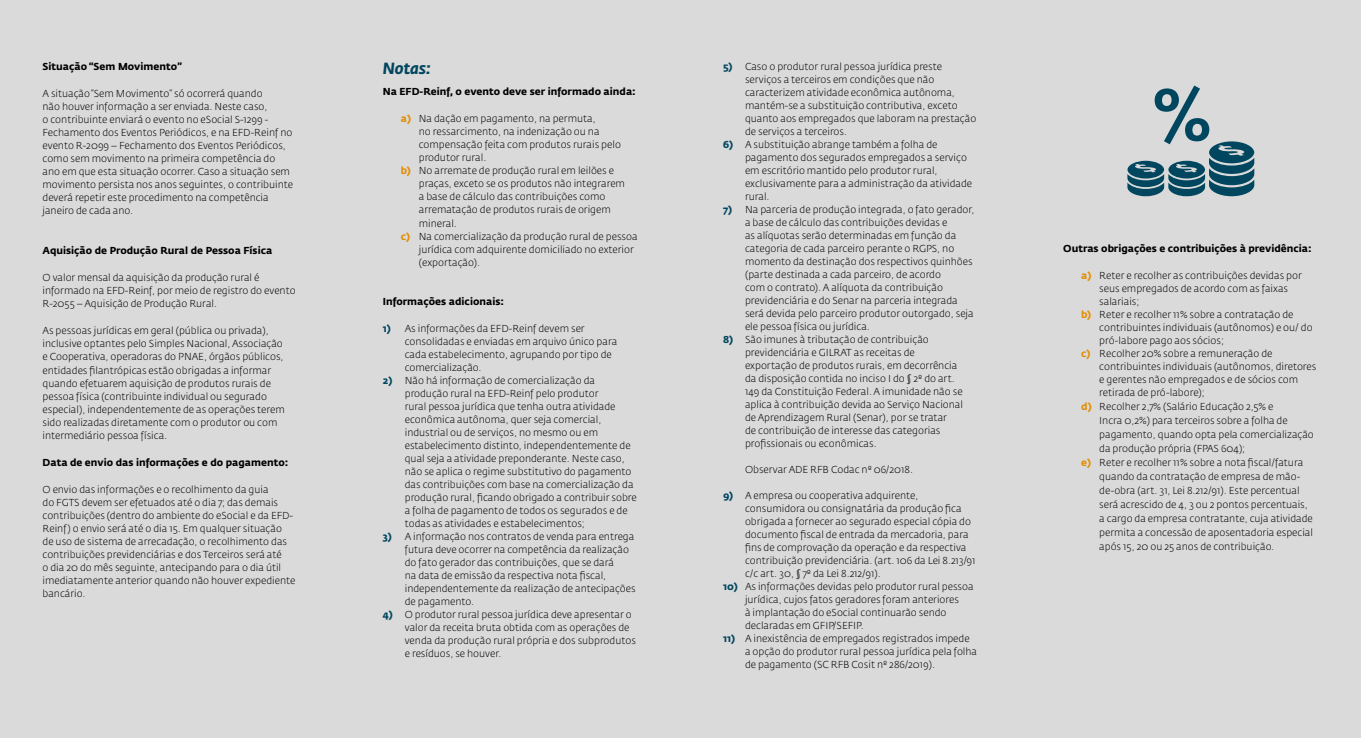
<style>
.page{position:relative;width:1361px;height:738px;background:#fff}
.page>*{position:absolute;margin:0;border:0;box-sizing:border-box;transform-origin:0 0}
.t1{font:italic 700 16px "Fedra Sans Std";color:#00465f}
.t2{font:300 10px/13px "Fedra Sans Std";color:#000}
.t3{font:700 10px "Fedra Sans Std";color:#000}
.s1{font-weight:700;color:#e28e04}
.s2{font-weight:700;color:#00465f}
</style>
<div class="page">
<div style="left:0;top:0;width:1361px;height:737px;background:#dadada"></div>
<svg style="left:1127px;top:85px;width:127px;height:111px"></svg>
<p class="t3" style="left:43px;top:60px;width:141px">Situação “Sem Movimento”</p>
<p class="t2" style="left:43px;top:87px;width:252px">A situação “Sem Movimento” só ocorrerá quando<br>não houver informação a ser enviada. Neste caso,<br>o contribuinte enviará o evento no eSocial S-1299 - Fechamento dos Eventos Periódicos, e na EFD-Reinf no evento R-2099 – Fechamento dos Eventos Periódicos, como sem movimento na primeira competência do ano em que esta situação ocorrer. Caso a situação sem movimento persista nos anos seguintes, o contribuinte deverá repetir este procedimento na competência janeiro de cada ano.</p>
<p class="t3" style="left:43px;top:244px;width:231px">Aquisição de Produção Rural de Pessoa Física</p>
<p class="t2" style="left:43px;top:271px;width:255px">O valor mensal da aquisição da produção rural é informado na EFD-Reinf, por meio de registro do evento<br>R-2055 – Aquisição de Produção Rural.</p>
<p class="t2" style="left:43px;top:324px;width:244px">As pessoas jurídicas em geral (pública ou privada), inclusive optantes pelo Simples Nacional, Associação e Cooperativa, operadoras do PNAE, órgãos públicos, entidades filantrópicas estão obrigadas a informar quando efetuarem aquisição de produtos rurais de pessoa física (contribuinte individual ou segurado especial), independentemente de as operações terem sido realizadas diretamente com o produtor ou com intermediário pessoa física.</p>
<p class="t3" style="left:43px;top:455px;width:247px">Data de envio das informações e do pagamento:</p>
<p class="t2" style="left:43px;top:482px;width:254px">O envio das informações e o recolhimento da guia<br>do FGTS devem ser efetuados até o dia 7; das demais contribuições (dentro do ambiente do eSocial e da EFD-Reinf) o envio será até o dia 15. Em qualquer situação de uso de sistema de arrecadação, o recolhimento das contribuições previdenciárias e dos Terceiros será até<br>o dia 20 do mês seguinte, antecipando para o dia útil imediatamente anterior quando não houver expediente bancário.</p>
<h1 class="t1" style="left:383px;top:59px;width:49px">Notas:</h1>
<p class="t3" style="left:383px;top:85px;width:255px">Na EFD-Reinf, o evento deve ser informado ainda:</p>
<p class="t2" style="left:401px;top:112px;width:196px"><span class="s1">a)</span> Na dação em pagamento, na permuta,</p>
<p class="t2" style="left:419px;top:125px;width:182px">no ressarcimento, na indenização ou na</p>
<p class="t2" style="left:419px;top:138px;width:204px">compensação feita com produtos rurais pelo</p>
<p class="t2" style="left:419px;top:151px;width:69px">produtor rural.</p>
<p class="t2" style="left:401px;top:164px;width:215px"><span class="s1">b)</span> No arremate de produção rural em leilões e</p>
<p class="t2" style="left:419px;top:177px;width:208px">praças, exceto se os produtos não integrarem</p>
<p class="t2" style="left:419px;top:190px;width:188px">a base de cálculo das contribuições como</p>
<p class="t2" style="left:419px;top:203px;width:193px">arrematação de produtos rurais de origem</p>
<p class="t2" style="left:419px;top:216px;width:40px">mineral.</p>
<p class="t2" style="left:401px;top:229px;width:238px"><span class="s1">c)</span> Na comercialização da produção rural de pessoa</p>
<p class="t2" style="left:419px;top:242px;width:217px">jurídica com adquirente domiciliado no exterior</p>
<p class="t2" style="left:419px;top:255px;width:63px">(exportação).</p>
<p class="t3" style="left:383px;top:294px;width:123px">Informações adicionais:</p>
<p class="t2" style="left:405px;top:321px;width:214px;text-indent:-22px"><span class="s2">1)</span> As informações da EFD-Reinf devem ser consolidadas e enviadas em arquivo único para cada estabelecimento, agrupando por tipo de comercialização.</p>
<p class="t2" style="left:405px;top:373px;width:234px;text-indent:-22px"><span class="s2">2)</span> Não há informação de comercialização da produção rural na EFD-Reinf pelo produtor<br>rural pessoa jurídica que tenha outra atividade econômica autônoma, quer seja comercial, industrial ou de serviços, no mesmo ou em estabelecimento distinto, independentemente de qual seja a atividade preponderante. Neste caso, não se aplica o regime substitutivo do pagamento das contribuições com base na comercialização da produção rural, ficando obrigado a contribuir sobre a folha de pagamento de todos os segurados e de todas as atividades e estabelecimentos;</p>
<p class="t2" style="left:405px;top:529px;width:232px;text-indent:-22px"><span class="s2">3)</span> A informação nos contratos de venda para entrega futura deve ocorrer na competência da realização do fato gerador das contribuições, que se dará<br>na data de emissão da respectiva nota fiscal, independentemente da realização de antecipações de pagamento.</p>
<p class="t2" style="left:405px;top:607px;width:233px;text-indent:-22px"><span class="s2">4)</span> O produtor rural pessoa jurídica deve apresentar o valor da receita bruta obtida com as operações de venda da produção rural própria e dos subprodutos e resíduos, se houver.</p>
<p class="t2" style="left:745px;top:60px;width:233px;text-indent:-22px"><span class="s2">5)</span> Caso o produtor rural pessoa jurídica preste serviços a terceiros em condições que não caracterizem atividade econômica autônoma, mantém-se a substituição contributiva, exceto quanto aos empregados que laboram na prestação de serviços a terceiros.</p>
<p class="t2" style="left:745px;top:138px;width:229px;text-indent:-22px"><span class="s2">6)</span> A substituição abrange também a folha de pagamento dos segurados empregados a serviço em escritório mantido pelo produtor rural, exclusivamente para a administração da atividade rural.</p>
<p class="t2" style="left:745px;top:203px;width:231px;text-indent:-22px"><span class="s2">7)</span> Na parceria de produção integrada, o fato gerador, a base de cálculo das contribuições devidas e<br>as alíquotas serão determinadas em função da categoria de cada parceiro perante o RGPS, no momento da destinação dos respectivos quinhões (parte destinada a cada parceiro, de acordo<br>com o contrato). A alíquota da contribuição previdenciária e do Senar na parceria integrada será devida pelo parceiro produtor outorgado, seja ele pessoa física ou jurídica.</p>
<p class="t2" style="left:745px;top:333px;width:219px;text-indent:-22px"><span class="s2">8)</span> São imunes à tributação de contribuição previdenciária e GILRAT as receitas de exportação de produtos rurais, em decorrência da disposição contida no inciso I do § 2º do art.<br>149 da Constituição Federal. A imunidade não se aplica à contribuição devida ao Serviço Nacional de Aprendizagem Rural (Senar), por se tratar<br>de contribuição de interesse das categorias profissionais ou econômicas.</p>
<p class="t2" style="left:745px;top:463px;width:169px">Observar ADE RFB Codac nº 06/2018.</p>
<p class="t2" style="left:745px;top:489px;width:232px;text-indent:-22px"><span class="s2">9)</span> A empresa ou cooperativa adquirente, consumidora ou consignatária da produção fica obrigada a fornecer ao segurado especial cópia do documento fiscal de entrada da mercadoria, para fins de comprovação da operação e da respectiva contribuição previdenciária. (art. 106 da Lei 8.213/91 c/c art. 30, § 7º da Lei 8.212/91).</p>
<p class="t2" style="left:745px;top:580px;width:230px;text-indent:-22px"><span class="s2">10)</span> As informações devidas pelo produtor rural pessoa jurídica, cujos fatos geradores foram anteriores<br>à implantação do eSocial continuarão sendo declaradas em GFIP/SEFIP.</p>
<p class="t2" style="left:745px;top:632px;width:234px;text-indent:-22px"><span class="s2">11)</span> A inexistência de empregados registrados impede a opção do produtor rural pessoa jurídica pela folha de pagamento (SC RFB Cosit nº 286/2019).</p>
<p class="t3" style="left:1063px;top:241px;width:250px">Outras obrigações e contribuições à previdência:</p>
<p class="t2" style="left:1081px;top:268px;width:222px"><span class="s1">a)</span> Reter e recolher as contribuições devidas por</p>
<p class="t2" style="left:1099px;top:281px;width:190px">seus empregados de acordo com as faixas</p>
<p class="t2" style="left:1099px;top:294px;width:42px">salariais;</p>
<p class="t2" style="left:1081px;top:307px;width:214px"><span class="s1">b)</span> Reter e recolher 11% sobre a contratação de</p>
<p class="t2" style="left:1099px;top:320px;width:215px">contribuintes individuais (autônomos) e ou/ do</p>
<p class="t2" style="left:1099px;top:333px;width:126px">pró-labore pago aos sócios;</p>
<p class="t2" style="left:1081px;top:346px;width:193px"><span class="s1">c)</span> Recolher 20% sobre a remuneração de</p>
<p class="t2" style="left:1099px;top:359px;width:219px">contribuintes individuais (autônomos, diretores</p>
<p class="t2" style="left:1099px;top:372px;width:200px">e gerentes não empregados e de sócios com</p>
<p class="t2" style="left:1099px;top:385px;width:107px">retirada de pró-labore);</p>
<p class="t2" style="left:1081px;top:399px;width:194px"><span class="s1">d)</span> Recolher 2,7% (Salário Educação 2,5% e</p>
<p class="t2" style="left:1099px;top:413px;width:190px">Incra 0,2%) para terceiros sobre a folha de</p>
<p class="t2" style="left:1099px;top:427px;width:216px">pagamento, quando opta pela comercialização</p>
<p class="t2" style="left:1099px;top:441px;width:147px">da produção própria (FPAS 604);</p>
<p class="t2" style="left:1081px;top:455px;width:223px"><span class="s1">e)</span> Reter e recolher 11% sobre a nota fiscal/fatura</p>
<p class="t2" style="left:1099px;top:469px;width:203px">quando da contratação de empresa de mão-</p>
<p class="t2" style="left:1099px;top:483px;width:202px">de-obra (art. 31, Lei 8.212/91). Este percentual</p>
<p class="t2" style="left:1099px;top:497px;width:210px">será acrescido de 4, 3 ou 2 pontos percentuais,</p>
<p class="t2" style="left:1099px;top:511px;width:215px">a cargo da empresa contratante, cuja atividade</p>
<p class="t2" style="left:1099px;top:525px;width:215px">permita a concessão de aposentadoria especial</p>
<p class="t2" style="left:1099px;top:539px;width:176px">após 15, 20 ou 25 anos de contribuição.</p>
</div>
